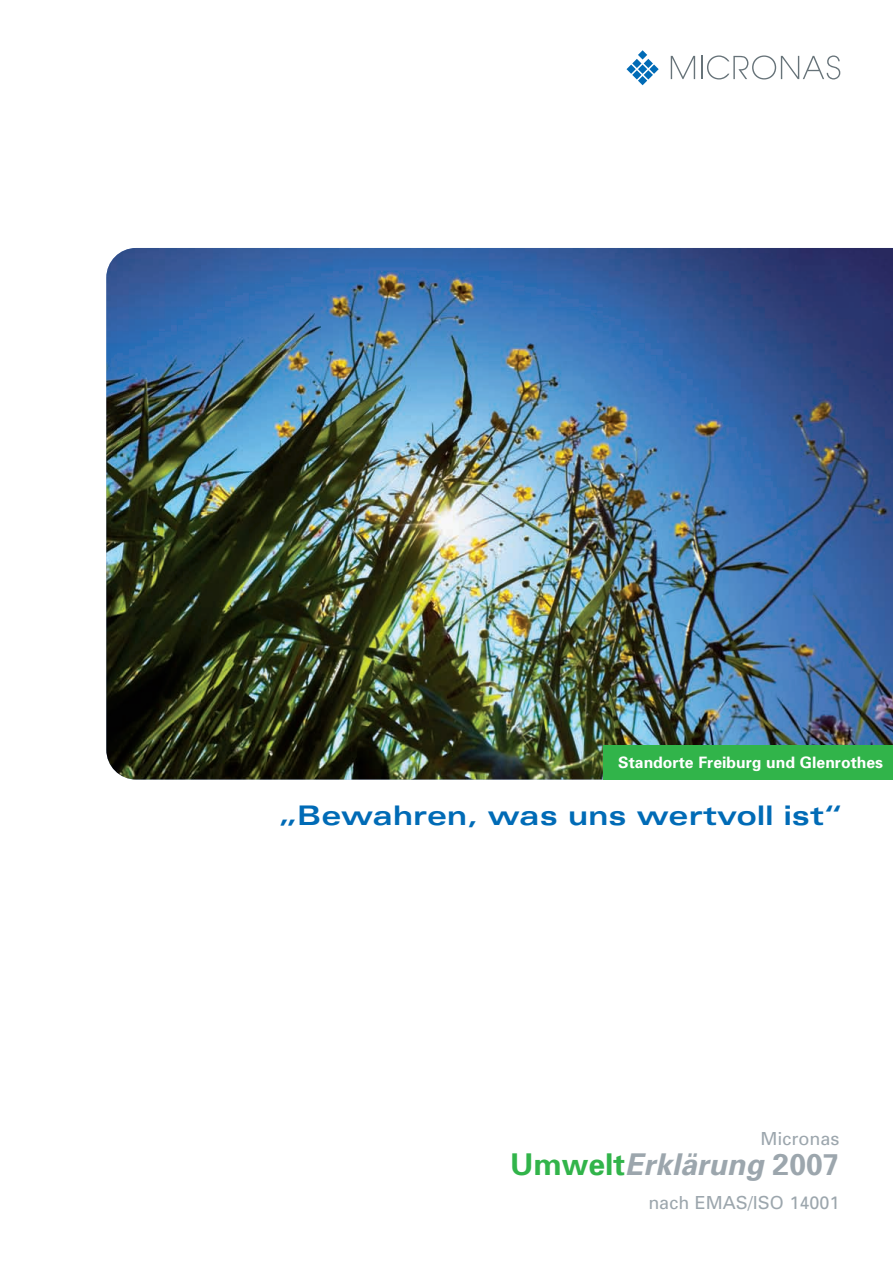
<style>
.page{position:relative;width:893px;height:1263px;background:#fff}
.page>*{position:absolute;margin:0;border:0;box-sizing:border-box;transform-origin:0 0}
.t1{font:italic 700 30px "Univers";color:#9ca6ad}
.t2{font:700 expanded 27px "Univers";letter-spacing:.005em;color:#006bb6}
.t3{font:18px "Univers";color:#9ca6ad}
.t4{font:700 15.75px "Univers";color:#fff}
.s1{font-style:normal;color:#31b44a}
.s2{font-style:normal}
</style>
<div class="page">
<img style="left:106px;top:248px;width:786px;height:531px">
<svg style="left:626px;top:50px;width:33px;height:35px"></svg>
<svg style="left:671px;top:56px;width:24px;height:23px"></svg>
<svg style="left:701px;top:55px;width:139px;height:25px"></svg>
<div style="left:603px;top:745px;width:289px;height:34px;background:#31b44a"></div>
<p class="t4" style="left:618px;top:757px;width:266px">Standorte Freiburg und Glenrothes</p>
<h2 class="t2" style="left:279px;top:805px;width:565px">„Bewahren, was uns wertvoll ist“</h2>
<p class="t3" style="left:760px;top:1132px;width:80px">Micronas</p>
<h1 class="t1" style="left:510px;top:1153px;width:331px"><span class="s1">Umwelt</span>Erklärung <span class="s2">2007</span></h1>
<p class="t3" style="left:648px;top:1196px;width:193px">nach EMAS/ISO 14001</p>
</div>
